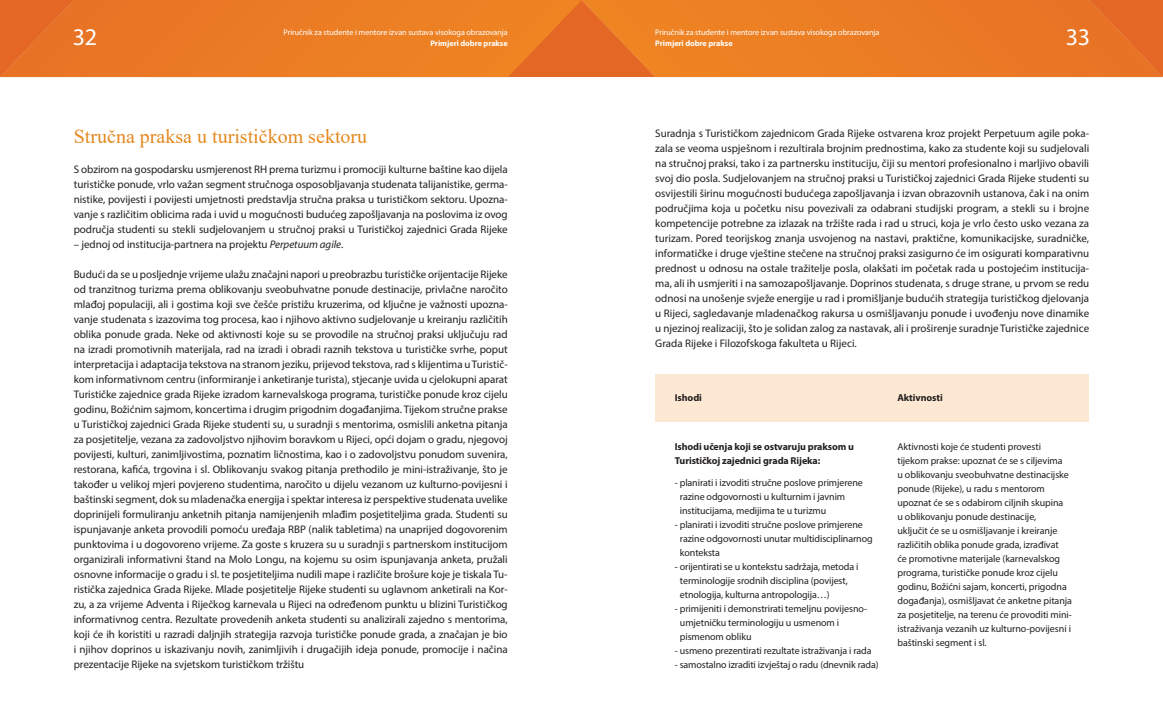
<style>
.page{position:relative;width:1163px;height:723px;background:#fff}
.page>*{position:absolute;margin:0;border:0;box-sizing:border-box;transform-origin:0 0}
.t1{font:24px "Myriad Pro";color:#fff}
.t2{font:20px "Times New Roman";color:#e5891f}
.t3{font:11px/15px "Myriad Pro";letter-spacing:-.005em;color:#231f20;text-align:justify}
.t4{font:10px/14px "Myriad Pro";letter-spacing:-.01em;color:#231f20}
.t5{font:700 10px/14px "Myriad Pro";letter-spacing:-.01em;color:#231f20}
.t6{font:8.1px "Myriad Pro";letter-spacing:-.005em;color:#fff}
.t7{font:700 8.1px "Myriad Pro";letter-spacing:-.005em;color:#fff}
.s1{font-style:italic}
</style>
<div class="page">
<div style="left:655px;top:0;width:434px;height:77px;background:#eb7c24"></div>
<svg style="left:1089px;top:0;width:73px;height:77px;background:#e66d25"></svg>
<svg style="left:581px;top:0;width:74px;height:77px;background:#e97524"></svg>
<svg style="left:74px;top:0;width:507px;height:77px;background:#eb7a24"></svg>
<svg style="left:0;top:0;width:74px;height:77px;background:#e66d25"></svg>
<div style="left:655px;top:374px;width:434px;height:47px;background:#fde9d3"></div>
<h1 class="t1" style="left:73px;top:23px;width:26px">32</h1>
<h1 class="t1" style="left:1065px;top:23px;width:26px">33</h1>
<p class="t6" style="left:283px;top:28px;width:226px">Priručnik za studente i mentore izvan sustava visokoga obrazovanja</p>
<p class="t7" style="left:430px;top:38px;width:79px">Primjeri dobre prakse</p>
<p class="t6" style="left:655px;top:28px;width:226px">Priručnik za studente i mentore izvan sustava visokoga obrazovanja</p>
<p class="t7" style="left:655px;top:38px;width:79px">Primjeri dobre prakse</p>
<h2 class="t2" style="left:74px;top:122px;width:295px">Stručna praksa u turističkom sektoru</h2>
<p class="t3" style="left:74px;top:161px;width:435px">S obzirom na gospodarsku usmjerenost RH prema turizmu i promociji kulturne baštine kao dijela turističke ponude, vrlo važan segment stručnoga osposobljavanja studenata talijanistike, germa&shy;nistike, povijesti i povijesti umjetnosti predstavlja stručna praksa u turističkom sektoru. Upozna&shy;vanje s različitim oblicima rada i uvid u mogućnosti budućeg zapošljavanja na poslovima iz ovog područja studenti su stekli sudjelovanjem u stručnoj praksi u Turističkoj zajednici Grada Rijeke</p>
<p class="t3" style="left:74px;top:236px;width:271px">– jednoj od institucija-partnera na projektu <span class="s1">Perpetuum agile</span>.</p>
<p class="t3" style="left:74px;top:266px;width:435px">Budući da se u posljednje vrijeme ulažu značajni napori u preobrazbu turističke orijentacije Rijeke od tranzitnog turizma prema oblikovanju sveobuhvatne ponude destinacije, privlačne naročito mlađoj populaciji, ali i gostima koji sve češće pristižu kruzerima, od ključne je važnosti upozna&shy;vanje studenata s izazovima tog procesa, kao i njihovo aktivno sudjelovanje u kreiranju različitih oblika ponude grada. Neke od aktivnosti koje su se provodile na stručnoj praksi uključuju rad na izradi promotivnih materijala, rad na izradi i obradi raznih tekstova u turističke svrhe, poput interpretacija i adaptacija tekstova na stranom jeziku, prijevod tekstova, rad s klijentima u Turistič&shy;kom informativnom centru (informiranje i anketiranje turista), stjecanje uvida u cjelokupni aparat Turističke zajednice grada Rijeke izradom karnevalskoga programa, turističke ponude kroz cijelu godinu, Božićnim sajmom, koncertima i drugim prigodnim događanjima. Tijekom stručne prakse u Turističkoj zajednici Grada Rijeke studenti su, u suradnji s mentorima, osmislili anketna pitanja za posjetitelje, vezana za zadovoljstvo njihovim boravkom u Rijeci, opći dojam o gradu, njegovoj povijesti, kulturi, zanimljivostima, poznatim ličnostima, kao i o zadovoljstvu ponudom suvenira, restorana, kafića, trgovina i sl. Oblikovanju svakog pitanja prethodilo je mini-istraživanje, što je također u velikoj mjeri povjereno studentima, naročito u dijelu vezanom uz kulturno-povijesni i baštinski segment, dok su mladenačka energija i spektar interesa iz perspektive studenata uvelike doprinijeli formuliranju anketnih pitanja namijenjenih mlađim posjetiteljima grada. Studenti su ispunjavanje anketa provodili pomoću uređaja RBP (nalik tabletima) na unaprijed dogovorenim punktovima i u dogovoreno vrijeme. Za goste s kruzera su u suradnji s partnerskom institucijom organizirali informativni štand na Molo Longu, na kojemu su osim ispunjavanja anketa, pružali osnovne informacije o gradu i sl. te posjetiteljima nudili mape i različite brošure koje je tiskala Tu&shy;ristička zajednica Grada Rijeke. Mlade posjetitelje Rijeke studenti su uglavnom anketirali na Kor&shy;zu, a za vrijeme Adventa i Riječkog karnevala u Rijeci na određenom punktu u blizini Turističkog informativnog centra. Rezultate provedenih anketa studenti su analizirali zajedno s mentorima, koji će ih koristiti u razradi daljnjih strategija razvoja turističke ponude grada, a značajan je bio i njihov doprinos u iskazivanju novih, zanimljivih i drugačijih ideja ponude, promocije i načina prezentacije Rijeke na svjetskom turističkom tržištu</p>
<p class="t3" style="left:655px;top:126px;width:435px">Suradnja s Turističkom zajednicom Grada Rijeke ostvarena kroz projekt Perpetuum agile poka&shy;zala se veoma uspješnom i rezultirala brojnim prednostima, kako za studente koji su sudjelovali na stručnoj praksi, tako i za partnersku instituciju, čiji su mentori profesionalno i marljivo obavili svoj dio posla. Sudjelovanjem na stručnoj praksi u Turističkoj zajednici Grada Rijeke studenti su osvijestili širinu mogućnosti budućega zapošljavanja i izvan obrazovnih ustanova, čak i na onim područjima koja u početku nisu povezivali za odabrani studijski program, a stekli su i brojne kompetencije potrebne za izlazak na tržište rada i rad u struci, koja je vrlo često usko vezana za turizam. Pored teorijskog znanja usvojenog na nastavi, praktične, komunikacijske, suradničke, informatičke i druge vještine stečene na stručnoj praksi zasigurno će im osigurati komparativnu prednost u odnosu na ostale tražitelje posla, olakšati im početak rada u postojećim institucija&shy;ma, ali ih usmjeriti i na samozapošljavanje. Doprinos studenata, s druge strane, u prvom se redu odnosi na unošenje svježe energije u rad i promišljanje budućih strategija turističkog djelovanja u Rijeci, sagledavanje mladenačkog rakursa u osmišljavanju ponude i uvođenju nove dinamike u njezinoj realizaciji, što je solidan zalog za nastavak, ali i proširenje suradnje Turističke zajednice Grada Rijeke i Filozofskoga fakulteta u Rijeci.</p>
<p class="t5" style="left:674px;top:391px;width:29px">Ishodi</p>
<p class="t5" style="left:897px;top:391px;width:47px">Aktivnosti</p>
<p class="t5" style="left:674px;top:439px;width:181px">Ishodi učenja koji se ostvaruju praksom u<br>Turističkoj zajednici grada Rijeka:</p>
<p class="t4" style="left:679px;top:475px;width:184px;text-indent:-5px">- planirati i izvoditi stručne poslove primjerene razine odgovornosti u kulturnim i javnim institucijama, medijima te u turizmu</p>
<p class="t4" style="left:679px;top:517px;width:194px;text-indent:-5px">- planirati i izvoditi stručne poslove primjerene razine odgovornosti unutar multidisciplinarnog konteksta</p>
<p class="t4" style="left:679px;top:559px;width:180px;text-indent:-5px">- orijentirati se u kontekstu sadržaja, metoda i terminologije srodnih disciplina (povijest, etnologija, kulturna antropologija…)</p>
<p class="t4" style="left:679px;top:601px;width:188px;text-indent:-5px">- primijeniti i demonstrirati temeljnu povijesno&shy;umjetničku terminologiju u usmenom i pismenom obliku</p>
<p class="t4" style="left:674px;top:643px;width:198px">- usmeno prezentirati rezultate istraživanja i rada</p>
<p class="t4" style="left:674px;top:657px;width:205px">- samostalno izraditi izvještaj o radu (dnevnik rada)</p>
<p class="t4" style="left:897px;top:439px;width:176px">Aktivnosti koje će studenti provesti tijekom prakse: upoznat će se s ciljevima<br>u oblikovanju sveobuhvatne destinacijske ponude (Rijeke), u radu s mentorom upoznat će se s odabirom ciljnih skupina<br>u oblikovanju ponude destinacije,<br>uključit će se u osmišljavanje i kreiranje različitih oblika ponude grada, izrađivat<br>će promotivne materijale (karnevalskog programa, turističke ponude kroz cijelu godinu, Božićni sajam, koncerti, prigodna događanja), osmišljavat će anketne pitanja za posjetitelje, na terenu će provoditi mini&shy;istraživanja vezanih uz kulturno-povijesni i baštinski segment i sl.</p>
</div>
